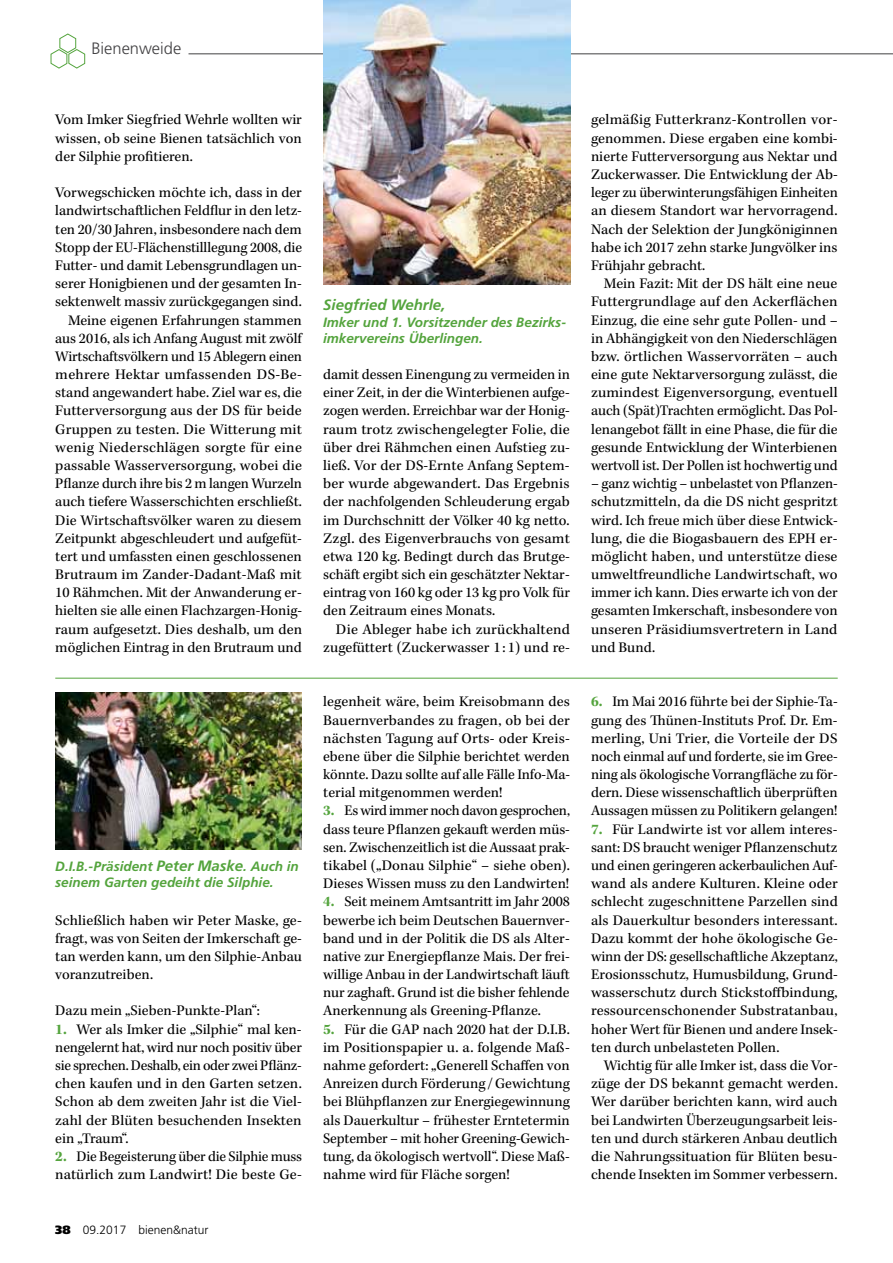
<style>
.page{position:relative;width:893px;height:1263px;background:#fff}
.page>*{position:absolute;margin:0;border:0;box-sizing:border-box;transform-origin:0 0}
.t1{font:300 16.5px "Frutiger LT Std";color:#414042}
.t2{font:15px/18.1px "Kepler Std";color:#000;text-align:justify}
.t3{font:italic 700 15px "Frutiger LT Std";color:#54a43d}
.t4{font:italic 700 13.5px/16.5px "Frutiger LT Std";color:#54a43d}
.t5{font:300 12px "Frutiger LT Std";color:#000}
.s1{font-size:15px}
.s2{font-weight:700;color:#54a43d}
.s3{font-weight:900}
</style>
<div class="page">
<svg style="left:50px;top:33px;width:35px;height:36px"></svg>
<hr style="left:189px;top:53px;width:704px;height:1px;background:#414042">
<img style="left:323px;top:0;width:247px;height:285px">
<hr style="left:55px;top:678px;width:783px;height:1px;background:#54a43d">
<img style="left:55px;top:693px;width:247px;height:156px">
<p class="t1" style="left:91px;top:39px;width:91px">Bienenweide</p>
<p class="t2" style="left:55px;top:111px;width:248px">Vom Imker Siegfried Wehrle wollten wir wissen, ob seine Bienen tatsächlich von der Silphie profitieren.</p>
<p class="t2" style="left:55px;top:184px;width:248px;text-align:right">Vorwegschicken möchte ich, dass in der landwirtschaftlichen Feldflur in den letz&shy;ten 20/30 Jahren, insbesondere nach dem Stopp der EU-Flächenstilllegung 2008, die Futter- und damit Lebensgrundlagen un&shy;serer Honigbienen und der gesamten In&shy;sektenwelt massiv zurückgegangen sind.<br>Meine eigenen Erfahrungen stammen aus 2016, als ich Anfang August mit zwölf Wirtschaftsvölkern und 15 Ablegern einen mehrere Hektar umfassenden DS-Be&shy;stand angewandert habe. Ziel war es, die Futterversorgung aus der DS für beide Gruppen zu testen. Die Witterung mit wenig Niederschlägen sorgte für eine passable Wasserversorgung, wobei die Pflanze durch ihre bis 2 m langen Wurzeln auch tiefere Wasserschichten erschließt.<br>Die Wirtschaftsvölker waren zu diesem Zeitpunkt abgeschleudert und aufgefüt&shy;tert und umfassten einen geschlossenen Brutraum im Zander-Dadant-Maß mit 10 Rähmchen. Mit der Anwanderung er&shy;hielten sie alle einen Flachzargen-Honig&shy;raum aufgesetzt. Dies deshalb, um den möglichen Eintrag in den Brutraum und</p>
<p class="t4" style="left:55px;top:858px;width:245px">D.I.B.-Präsident <span class="s1">Peter Maske</span>. Auch in seinem Garten gedeiht die Silphie.</p>
<p class="t2" style="left:55px;top:911px;width:248px">Schließlich haben wir Peter Maske, ge&shy;fragt, was von Seiten der Imkerschaft ge&shy;tan werden kann, um den Silphie-Anbau voranzutreiben.</p>
<p class="t2" style="left:55px;top:1002px;width:206px">Dazu mein „Sieben-Punkte-Plan“:</p>
<p class="t2" style="left:55px;top:1020px;width:248px"><span class="s2">1.</span> Wer als Imker die „Silphie“ mal ken&shy;nengelernt hat, wird nur noch positiv über sie sprechen. Deshalb, ein oder zwei Pflänz&shy;chen kaufen und in den Garten setzen.<br>Schon ab dem zweiten Jahr ist die Viel&shy;zahl der Blüten besuchenden Insekten ein „Traum“.</p>
<p class="t2" style="left:55px;top:1148px;width:248px"><span class="s2">2.</span> Die Begeisterung über die Silphie muss natürlich zum Landwirt! Die beste Ge-</p>
<p class="t5" style="left:55px;top:1223px;width:155px"><span class="s3">38</span> 09.2017 bienen&amp;natur</p>
<p class="t3" style="left:323px;top:296px;width:124px">Siegfried Wehrle,</p>
<p class="t4" style="left:323px;top:314px;width:245px">Imker und 1. Vorsitzender des Bezirks&shy;imkervereins Überlingen.</p>
<p class="t2" style="left:323px;top:366px;width:248px">damit dessen Einengung zu vermeiden in einer Zeit, in der die Winterbienen aufge&shy;zogen werden. Erreichbar war der Honig&shy;raum trotz zwischengelegter Folie, die über drei Rähmchen einen Aufstieg zu&shy;ließ. Vor der DS-Ernte Anfang Septem&shy;ber wurde abgewandert. Das Ergebnis der nachfolgenden Schleuderung ergab im Durchschnitt der Völker 40 kg netto.<br>Zzgl. des Eigenverbrauchs von gesamt etwa 120 kg. Bedingt durch das Brutge&shy;schäft ergibt sich ein geschätzter Nektar&shy;eintrag von 160 kg oder 13 kg pro Volk für den Zeitraum eines Monats.</p>
<p class="t2" style="left:323px;top:620px;width:248px;text-align:right">Die Ableger habe ich zurückhaltend zugefüttert (Zuckerwasser 1 : 1) und re-</p>
<p class="t2" style="left:323px;top:693px;width:248px">legenheit wäre, beim Kreisobmann des Bauernverbandes zu fragen, ob bei der nächsten Tagung auf Orts- oder Kreis&shy;ebene über die Silphie berichtet werden könnte. Dazu sollte auf alle Fälle Info-Ma&shy;terial mitgenommen werden!</p>
<p class="t2" style="left:323px;top:802px;width:248px"><span class="s2">3.</span> Es wird immer noch davon gesprochen, dass teure Pflanzen gekauft werden müs&shy;sen. Zwischenzeitlich ist die Aussaat prak&shy;tikabel („Donau Silphie“ – siehe oben).<br>Dieses Wissen muss zu den Landwirten!</p>
<p class="t2" style="left:323px;top:893px;width:248px"><span class="s2">4.</span> Seit meinem Amtsantritt im Jahr 2008 bewerbe ich beim Deutschen Bauernver&shy;band und in der Politik die DS als Alter&shy;native zur Energiepflanze Mais. Der frei&shy;willige Anbau in der Landwirtschaft läuft nur zaghaft. Grund ist die bisher fehlende Anerkennung als Greening-Pflanze.</p>
<p class="t2" style="left:323px;top:1020px;width:248px"><span class="s2">5.</span> Für die GAP nach 2020 hat der D.I.B. im Positionspapier u. a. folgende Maß&shy;nahme gefordert: „Generell Schaffen von Anreizen durch Förderung/Gewichtung bei Blühpflanzen zur Energiegewinnung als Dauerkultur – frühester Erntetermin September – mit hoher Greening-Gewich&shy;tung, da ökologisch wertvoll“. Diese Maß&shy;nahme wird für Fläche sorgen!</p>
<p class="t2" style="left:591px;top:111px;width:248px">gelmäßig Futterkranz-Kontrollen vor&shy;genommen. Diese ergaben eine kombi&shy;nierte Futterversorgung aus Nektar und Zuckerwasser. Die Entwicklung der Ab&shy;leger zu überwinterungsfähigen Einheiten an diesem Standort war hervorragend.<br>Nach der Selektion der Jungköniginnen habe ich 2017 zehn starke Jungvölker ins Frühjahr gebracht.</p>
<p class="t2" style="left:591px;top:275px;width:248px;text-indent:13px">Mein Fazit: Mit der DS hält eine neue Futtergrundlage auf den Ackerflächen Einzug, die eine sehr gute Pollen- und – in Abhängigkeit von den Niederschlägen bzw. örtlichen Wasservorräten – auch eine gute Nektarversorgung zulässt, die zumindest Eigenversorgung, eventuell auch (Spät)Trachten ermöglicht. Das Pol&shy;lenangebot fällt in eine Phase, die für die gesunde Entwicklung der Winterbienen wertvoll ist. Der Pollen ist hochwertig und</p>
<p class="t2" style="left:591px;top:475px;width:248px">– ganz wichtig – unbelastet von Pflanzen&shy;schutzmitteln, da die DS nicht gespritzt wird. Ich freue mich über diese Entwick&shy;lung, die die Biogasbauern des EPH er&shy;möglicht haben, und unterstütze diese umweltfreundliche Landwirtschaft, wo immer ich kann. Dies erwarte ich von der gesamten Imkerschaft, insbesondere von unseren Präsidiumsvertretern in Land und Bund.</p>
<p class="t2" style="left:591px;top:693px;width:248px"><span class="s2">6.</span> Im Mai 2016 führte bei der Siphie-Ta&shy;gung des Thünen-Instituts Prof. Dr. Em&shy;merling, Uni Trier, die Vorteile der DS noch einmal auf und forderte, sie im Gree&shy;ning als ökologische Vorrangfläche zu för&shy;dern. Diese wissenschaftlich überprüften Aussagen müssen zu Politikern gelangen!</p>
<p class="t2" style="left:591px;top:820px;width:248px"><span class="s2">7.</span> Für Landwirte ist vor allem interes&shy;sant: DS braucht weniger Pflanzenschutz und einen geringeren ackerbaulichen Auf&shy;wand als andere Kulturen. Kleine oder schlecht zugeschnittene Parzellen sind als Dauerkultur besonders interessant.<br>Dazu kommt der hohe ökologische Ge&shy;winn der DS: gesellschaftliche Akzeptanz, Erosionsschutz, Humusbildung, Grund&shy;wasserschutz durch Stickstoffbindung, ressourcenschonender Substratanbau, hoher Wert für Bienen und andere Insek&shy;ten durch unbelasteten Pollen.</p>
<p class="t2" style="left:591px;top:1057px;width:248px;text-indent:13px">Wichtig für alle Imker ist, dass die Vor&shy;züge der DS bekannt gemacht werden.<br>Wer darüber berichten kann, wird auch bei Landwirten Überzeugungsarbeit leis&shy;ten und durch stärkeren Anbau deutlich die Nahrungssituation für Blüten besu&shy;chende Insekten im Sommer verbessern.</p>
</div>
